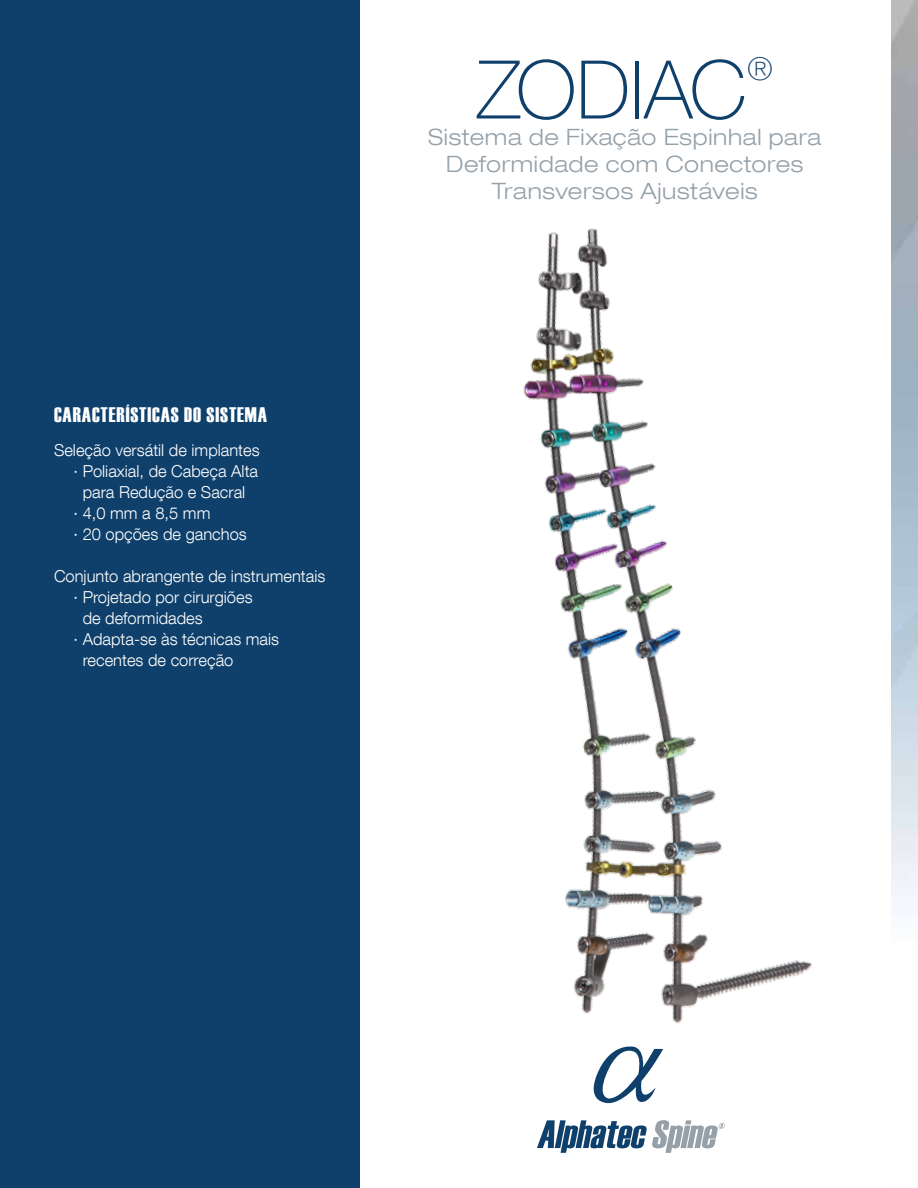
<style>
.page{position:relative;width:918px;height:1188px;background:#fff}
.page>*{position:absolute;margin:0;border:0;box-sizing:border-box;transform-origin:0 0}
.t1{font:100 81px "Helvetica Neue LT Com";letter-spacing:-.005em;color:#0f406b}
.t2{font:100 31.5px "Helvetica Neue LT Com";color:#0f406b}
.t3{font:300 expanded 22.5px/27px "Helvetica Neue LT Com";letter-spacing:.025em;color:#95a0a9;text-align:center}
.t4{font:21px "Haettenschweiler";letter-spacing:.04em;color:#fff}
.t5{font:300 16.5px "Helvetica Neue LT Com";color:#fff}
</style>
<div class="page">
<div style="left:0;top:0;width:359px;height:1188px;background:#0f406b"></div>
<img style="left:523px;top:228px;width:289px;height:796px">
<svg style="left:593px;top:1046px;width:70px;height:58px"></svg>
<svg style="left:537px;top:1120px;width:188px;height:33px"></svg>
<p class="t4" style="left:54px;top:400px;width:214px">CARACTERÍSTICAS DO SISTEMA</p>
<p class="t5" style="left:54px;top:440px;width:207px">Seleção versátil de implantes</p>
<p class="t5" style="left:74px;top:461px;width:186px">· Poliaxial, de Cabeça Alta</p>
<p class="t5" style="left:83px;top:482px;width:164px">para Redução e Sacral</p>
<p class="t5" style="left:74px;top:503px;width:138px">· 4,0 mm a 8,5 mm</p>
<p class="t5" style="left:74px;top:524px;width:175px">· 20 opções de ganchos</p>
<p class="t5" style="left:54px;top:566px;width:273px">Conjunto abrangente de instrumentais</p>
<p class="t5" style="left:74px;top:587px;width:181px">· Projetado por cirurgiões</p>
<p class="t5" style="left:83px;top:608px;width:122px">de deformidades</p>
<p class="t5" style="left:74px;top:629px;width:207px">· Adapta-se às técnicas mais</p>
<p class="t5" style="left:83px;top:650px;width:152px">recentes de correção</p>
<h1 class="t1" style="left:477px;top:42px;width:271px">ZODIAC</h1>
<h2 class="t2" style="left:748px;top:50px;width:27px">®</h2>
<h3 class="t3" style="left:428px;top:124px;width:395px">Sistema de Fixação Espinhal para<br>Deformidade com Conectores<br>Transversos Ajustáveis</h3>
</div>
